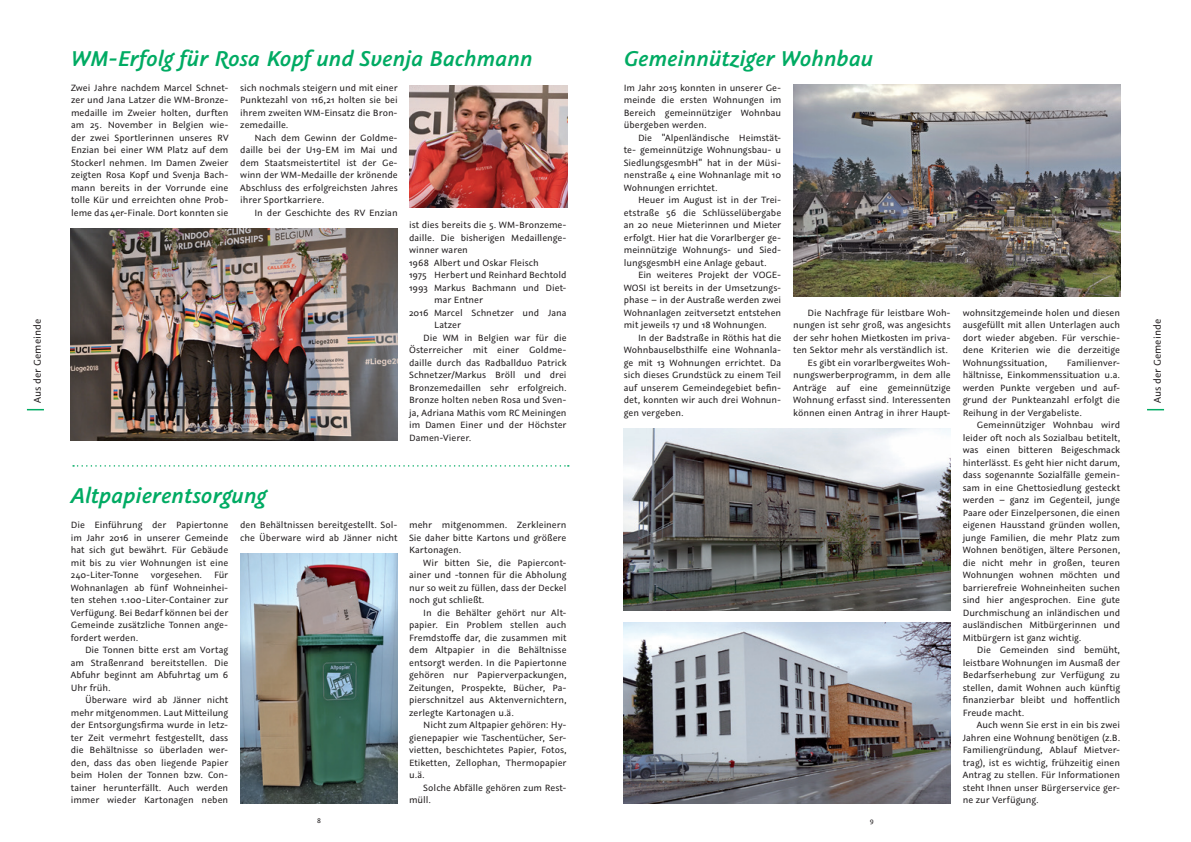
<style>
.page{position:relative;width:1191px;height:842px;background:#fff}
.page>*{position:absolute;margin:0;border:0;box-sizing:border-box;transform-origin:0 0}
.t1{font:italic 24px "Graublau Sans Smbold";letter-spacing:-.01em;color:#00ab63}
.t2{font:11px "Graublau Sans";color:#231f20}
.t3{font:10.2px/12.5px "Graublau Sans";color:#231f20;text-align:justify}
.t4{font:7.5px "Graublau Sans";color:#231f20}
</style>
<div class="page">
<svg style="left:1147px;top:409px;width:17px;height:1px"></svg>
<svg style="left:27px;top:409px;width:17px;height:1px"></svg>
<img style="left:410px;top:85px;width:157px;height:123px">
<img style="left:71px;top:228px;width:326px;height:213px">
<svg style="left:73px;top:465px;width:496px;height:2px"></svg>
<img style="left:624px;top:622px;width:326px;height:182px">
<img style="left:624px;top:429px;width:326px;height:181px">
<img style="left:793px;top:84px;width:327px;height:212px">
<img style="left:240px;top:553px;width:157px;height:250px">
<p class="t2" style="left:31px;top:403px;width:86px;rotate:-90deg">Aus der Gemeinde</p>
<h1 class="t1" style="left:71px;top:42px;width:464px">WM-Erfolg für Rosa Kopf und Svenja Bachmann</h1>
<p class="t3" style="left:240px;top:81px;width:159px">sich nochmals steigern und mit einer Punktezahl von 116,21 holten sie bei ihrem zweiten WM-Einsatz die Bron&shy;zemedaille.</p>
<p class="t3" style="left:240px;top:131px;width:159px;text-indent:14px">Nach dem Gewinn der Goldme&shy;daille bei der U19-EM im Mai und dem Staatsmeistertitel ist der Ge&shy;winn der WM-Medaille der krönende Abschluss des erfolgreichsten Jahres ihrer Sportkarriere.</p>
<p class="t3" style="left:254px;top:206px;width:145px">In der Geschichte des RV Enzian</p>
<p class="t3" style="left:409px;top:219px;width:159px">ist dies bereits die 5. WM-Bronzeme-</p>
<p class="t3" style="left:409px;top:231px;width:159px">daille. Die bisherigen Medaillenge-</p>
<p class="t3" style="left:409px;top:244px;width:60px">winner waren</p>
<p class="t3" style="left:409px;top:256px;width:131px">1968 Albert und Oskar Fleisch</p>
<p class="t3" style="left:409px;top:269px;width:159px">1975 Herbert und Reinhard Bechtold</p>
<p class="t3" style="left:409px;top:281px;width:159px">1993 Markus Bachmann und Diet-</p>
<p class="t3" style="left:434px;top:294px;width:50px">mar Entner</p>
<p class="t3" style="left:409px;top:306px;width:159px">2016 Marcel Schnetzer und Jana</p>
<p class="t3" style="left:434px;top:319px;width:28px">Latzer</p>
<p class="t3" style="left:423px;top:331px;width:145px">Die WM in Belgien war für die</p>
<p class="t3" style="left:409px;top:344px;width:159px">Österreicher mit einer Goldme-</p>
<p class="t3" style="left:409px;top:356px;width:159px">daille durch das Radballduo Patrick</p>
<p class="t3" style="left:409px;top:369px;width:159px">Schnetzer/Markus Bröll und drei</p>
<p class="t3" style="left:409px;top:381px;width:159px">Bronzemedaillen sehr erfolgreich.</p>
<p class="t3" style="left:409px;top:394px;width:159px">Bronze holten neben Rosa und Sven-</p>
<p class="t3" style="left:409px;top:406px;width:159px">ja, Adriana Mathis vom RC Meiningen</p>
<p class="t3" style="left:409px;top:419px;width:159px">im Damen Einer und der Höchster</p>
<p class="t3" style="left:409px;top:431px;width:63px">Damen-Vierer.</p>
<p class="t3" style="left:71px;top:81px;width:159px">Zwei Jahre nachdem Marcel Schnet&shy;zer und Jana Latzer die WM-Bronze&shy;medaille im Zweier holten, durften am 25. November in Belgien wie&shy;der zwei Sportlerinnen unseres RV Enzian bei einer WM Platz auf dem Stockerl nehmen. Im Damen Zweier zeigten Rosa Kopf und Svenja Bach&shy;mann bereits in der Vorrunde eine tolle Kür und erreichten ohne Prob&shy;leme das 4er-Finale. Dort konnten sie</p>
<h1 class="t1" style="left:71px;top:480px;width:197px">Altpapierentsorgung</h1>
<p class="t3" style="left:240px;top:519px;width:159px">den Behältnissen bereitgestellt. Sol&shy;che Überware wird ab Jänner nicht</p>
<p class="t3" style="left:409px;top:519px;width:159px">mehr mitgenommen. Zerkleinern Sie daher bitte Kartons und größere Kartonagen.</p>
<p class="t3" style="left:409px;top:556px;width:159px;text-indent:14px">Wir bitten Sie, die Papiercont&shy;ainer und -tonnen für die Abholung nur so weit zu füllen, dass der Deckel noch gut schließt.</p>
<p class="t3" style="left:409px;top:606px;width:159px;text-indent:14px">In die Behälter gehört nur Alt&shy;papier. Ein Problem stellen auch Fremdstoffe dar, die zusammen mit dem Altpapier in die Behältnisse entsorgt werden. In die Papiertonne gehören nur Papierverpackungen, Zeitungen, Prospekte, Bücher, Pa&shy;pierschnitzel aus Aktenvernichtern, zerlegte Kartonagen u.ä.</p>
<p class="t3" style="left:409px;top:719px;width:159px;text-indent:14px">Nicht zum Altpapier gehören: Hy&shy;gienepapier wie Taschentücher, Ser&shy;vietten, beschichtetes Papier, Fotos, Etiketten, Zellophan, Thermopapier u.ä.</p>
<p class="t3" style="left:409px;top:781px;width:159px;text-indent:14px">Solche Abfälle gehören zum Rest&shy;müll.</p>
<p class="t3" style="left:71px;top:519px;width:159px">Die Einführung der Papiertonne im Jahr 2016 in unserer Gemeinde hat sich gut bewährt. Für Gebäude mit bis zu vier Wohnungen ist eine 240-Liter-Tonne vorgesehen. Für Wohnanlagen ab fünf Wohneinhei&shy;ten stehen 1.100-Liter-Container zur Verfügung. Bei Bedarf können bei der Gemeinde zusätzliche Tonnen ange&shy;fordert werden.</p>
<p class="t3" style="left:71px;top:644px;width:159px;text-indent:14px">Die Tonnen bitte erst am Vortag am Straßenrand bereitstellen. Die Abfuhr beginnt am Abfuhrtag um 6<br>Uhr früh.</p>
<p class="t3" style="left:71px;top:694px;width:159px;text-indent:14px">Überware wird ab Jänner nicht mehr mitgenommen. Laut Mitteilung der Entsorgungsfirma wurde in letz&shy;ter Zeit vermehrt festgestellt, dass die Behältnisse so überladen wer&shy;den, dass das oben liegende Papier beim Holen der Tonnen bzw. Con&shy;tainer herunterfällt. Auch werden immer wieder Kartonagen neben</p>
<p class="t4" style="left:317px;top:816px;width:5px">8</p>
<h1 class="t1" style="left:624px;top:42px;width:251px">Gemeinnütziger Wohnbau</h1>
<p class="t3" style="left:624px;top:81px;width:159px">Im Jahr 2015 konnten in unserer Ge&shy;meinde die ersten Wohnungen im Bereich gemeinnütziger Wohnbau übergeben werden.</p>
<p class="t3" style="left:624px;top:131px;width:159px;text-indent:14px">Die "Alpenländische Heimstät&shy;te- gemeinnützige Wohnungsbau- u SiedlungsgesmbH" hat in der Müsi&shy;nenstraße 4 eine Wohnanlage mit 10<br>Wohnungen errichtet.</p>
<p class="t3" style="left:624px;top:194px;width:159px;text-indent:14px">Heuer im August ist in der Trei&shy;etstraße 56 die Schlüsselübergabe an 20 neue Mieterinnen und Mieter erfolgt. Hier hat die Vorarlberger ge&shy;meinnützige Wohnungs- und Sied&shy;lungsgesmbH eine Anlage gebaut.</p>
<p class="t3" style="left:624px;top:269px;width:159px;text-indent:14px">Ein weiteres Projekt der VOGE-WOSI ist bereits in der Umsetzungs&shy;phase – in der Austraße werden zwei Wohnanlagen zeitversetzt entstehen mit jeweils 17 und 18 Wohnungen.</p>
<p class="t3" style="left:624px;top:331px;width:159px;text-indent:14px">In der Badstraße in Röthis hat die Wohnbauselbsthilfe eine Wohnanla&shy;ge mit 13 Wohnungen errichtet. Da sich dieses Grundstück zu einem Teil auf unserem Gemeindegebiet befin&shy;det, konnten wir auch drei Wohnun&shy;gen vergeben.</p>
<p class="t3" style="left:793px;top:306px;width:159px;text-align:right">Die Nachfrage für leistbare Woh&shy;nungen ist sehr groß, was angesichts der sehr hohen Mietkosten im priva&shy;ten Sektor mehr als verständlich ist.<br>Es gibt ein vorarlbergweites Woh&shy;nungswerberprogramm, in dem alle Anträge auf eine gemeinnützige Wohnung erfasst sind. Interessenten können einen Antrag in ihrer Haupt-</p>
<p class="t4" style="left:870px;top:816px;width:6px">9</p>
<p class="t3" style="left:962px;top:306px;width:159px">wohnsitzgemeinde holen und diesen ausgefüllt mit allen Unterlagen auch dort wieder abgeben. Für verschie&shy;dene Kriterien wie die derzeitige Wohnungssituation,</p>
<p class="t3" style="left:962px;top:356px;width:159px;text-indent:104px">Familienver&shy;hältnisse, Einkommenssituation u.a. werden Punkte vergeben und auf&shy;grund der Punkteanzahl erfolgt die Reihung in der Vergabeliste.</p>
<p class="t3" style="left:962px;top:419px;width:159px;text-indent:14px">Gemeinnütziger Wohnbau wird leider oft noch als Sozialbau betitelt, was einen bitteren Beigeschmack hinterlässt. Es geht hier nicht darum, dass sogenannte Sozialfälle gemein&shy;sam in eine Ghettosiedlung gesteckt werden – ganz im Gegenteil, junge Paare oder Einzelpersonen, die einen eigenen Hausstand gründen wollen, junge Familien, die mehr Platz zum Wohnen benötigen, ältere Personen, die nicht mehr in großen, teuren Wohnungen wohnen möchten und barrierefreie Wohneinheiten suchen sind hier angesprochen. Eine gute Durchmischung an inländischen und ausländischen Mitbürgerinnen und Mitbürgern ist ganz wichtig.</p>
<p class="t3" style="left:962px;top:644px;width:159px;text-indent:14px">Die Gemeinden sind bemüht, leistbare Wohnungen im Ausmaß der Bedarfserhebung zur Verfügung zu stellen, damit Wohnen auch künftig finanzierbar bleibt und hoffentlich Freude macht.</p>
<p class="t3" style="left:962px;top:719px;width:159px;text-indent:14px">Auch wenn Sie erst in ein bis zwei Jahren eine Wohnung benötigen (z.B.<br>Familiengründung, Ablauf Mietver&shy;trag), ist es wichtig, frühzeitig einen Antrag zu stellen. Für Informationen steht Ihnen unser Bürgerservice ger&shy;ne zur Verfügung.</p>
<p class="t2" style="left:1150px;top:403px;width:86px;rotate:-90deg">Aus der Gemeinde</p>
</div>
